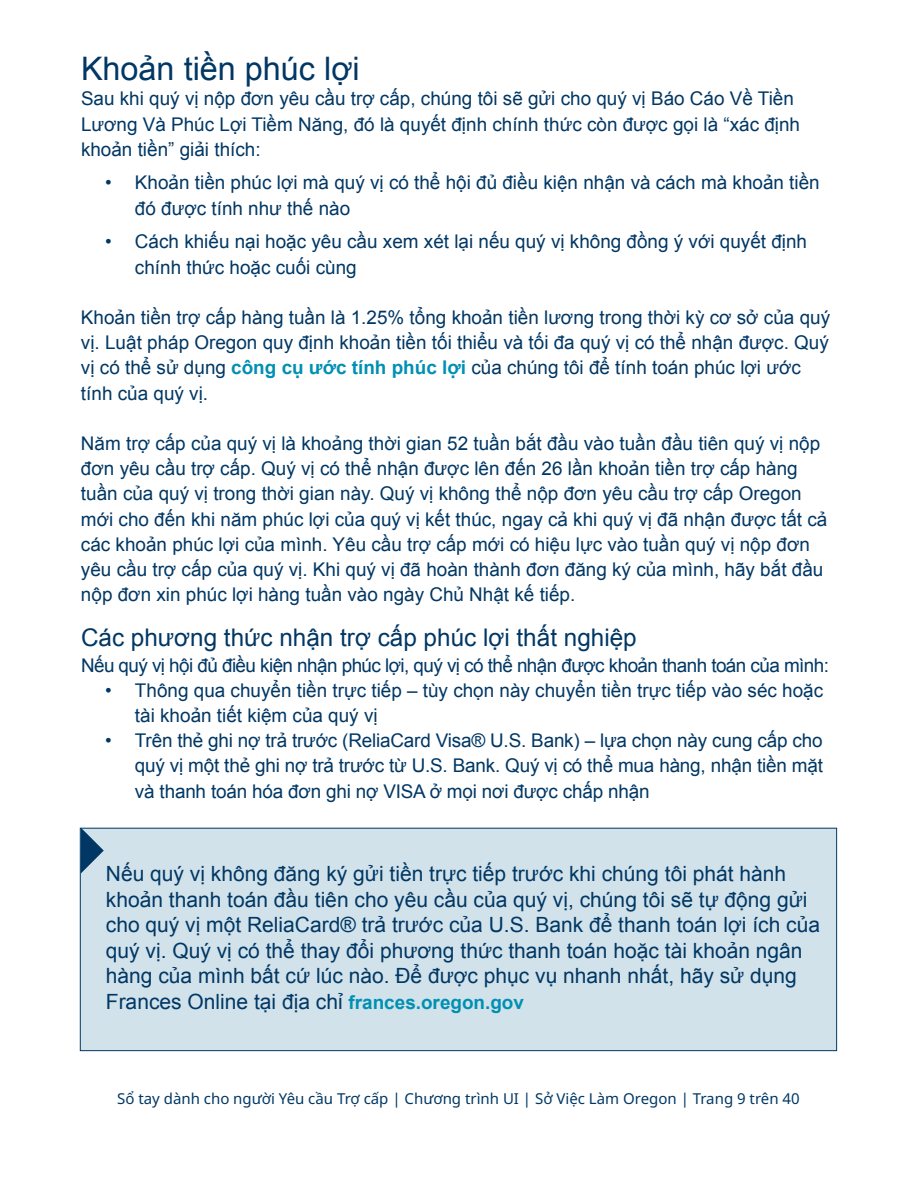
<style>
.page{position:relative;width:918px;height:1188px;background:#fff}
.page>*{position:absolute;margin:0;border:0;box-sizing:border-box;transform-origin:0 0}
.t1{font:32.4px "Arial";color:#003764}
.t2{font:24.3px "Arial";color:#003764}
.t3{font:21px/25.5px "Arial";color:#003764}
.t4{font:18.9px/25.2px "Arial";color:#003764}
.t5{font:18.9px "Arial";letter-spacing:-.03em;color:#003764}
.t6{font:15px "Noto Sans";color:#003764}
.s1{font-weight:700;color:#0090b3}
.s2{font-weight:700;font-size:18.9px;color:#0090b3}
</style>
<div class="page">
<div style="left:80px;top:828px;width:757px;height:223px;background:#d2e2ea;border:1px solid #003764"></div>
<svg style="left:81px;top:828px;width:23px;height:46px"></svg>
<h1 class="t1" style="left:81px;top:48px;width:280px">Khoản tiền phúc lợi</h1>
<p class="t4" style="left:81px;top:86px;width:721px">Sau khi quý vị nộp đơn yêu cầu trợ cấp, chúng tôi sẽ gửi cho quý vị Báo Cáo Về Tiền<br>Lương Và Phúc Lợi Tiềm Năng, đó là quyết định chính thức còn được gọi là “xác định khoản tiền” giải thích:</p>
<p class="t4" style="left:135px;top:170px;width:686px;text-indent:-30px">• Khoản tiền phúc lợi mà quý vị có thể hội đủ điều kiện nhận và cách mà khoản tiền đó được tính như thế nào</p>
<p class="t4" style="left:135px;top:229px;width:674px;text-indent:-30px">• Cách khiếu nại hoặc yêu cầu xem xét lại nếu quý vị không đồng ý với quyết định chính thức hoặc cuối cùng</p>
<p class="t4" style="left:81px;top:305px;width:751px">Khoản tiền trợ cấp hàng tuần là 1.25% tổng khoản tiền lương trong thời kỳ cơ sở của quý vị. Luật pháp Oregon quy định khoản tiền tối thiểu và tối đa quý vị có thể nhận được. Quý vị có thể sử dụng <span class="s1">công cụ ước tính phúc lợi</span> của chúng tôi để tính toán phúc lợi ước tính của quý vị.</p>
<p class="t4" style="left:81px;top:431px;width:748px">Năm trợ cấp của quý vị là khoảng thời gian 52 tuần bắt đầu vào tuần đầu tiên quý vị nộp đơn yêu cầu trợ cấp. Quý vị có thể nhận được lên đến 26 lần khoản tiền trợ cấp hàng tuần của quý vị trong thời gian này. Quý vị không thể nộp đơn yêu cầu trợ cấp Oregon mới cho đến khi năm phúc lợi của quý vị kết thúc, ngay cả khi quý vị đã nhận được tất cả các khoản phúc lợi của mình. Yêu cầu trợ cấp mới có hiệu lực vào tuần quý vị nộp đơn yêu cầu trợ cấp của quý vị. Khi quý vị đã hoàn thành đơn đăng ký của mình, hãy bắt đầu nộp đơn xin phúc lợi hàng tuần vào ngày Chủ Nhật kế tiếp.</p>
<p class="t2" style="left:81px;top:622px;width:557px">Các phương thức nhận trợ cấp phúc lợi thất nghiệp</p>
<p class="t5" style="left:81px;top:653px;width:750px">Nếu quý vị hội đủ điều kiện nhận phúc lợi, quý vị có thể nhận được khoản thanh toán của mình:</p>
<p class="t4" style="left:135px;top:678px;width:690px;text-indent:-30px">• Thông qua chuyển tiền trực tiếp – tùy chọn này chuyển tiền trực tiếp vào séc hoặc tài khoản tiết kiệm của quý vị</p>
<p class="t4" style="left:135px;top:728px;width:690px;text-align:justify;text-indent:-30px">• Trên thẻ ghi nợ trả trước (ReliaCard Visa® U.S. Bank) – lựa chọn này cung cấp cho quý vị một thẻ ghi nợ trả trước từ U.S. Bank. Quý vị có thể mua hàng, nhận tiền mặt và thanh toán hóa đơn ghi nợ VISA ở mọi nơi được chấp nhận</p>
<p class="t3" style="left:106px;top:862px;width:716px">Nếu quý vị không đăng ký gửi tiền trực tiếp trước khi chúng tôi phát hành khoản thanh toán đầu tiên cho yêu cầu của quý vị, chúng tôi sẽ tự động gửi cho quý vị một ReliaCard® trả trước của U.S. Bank để thanh toán lợi ích của quý vị. Quý vị có thể thay đổi phương thức thanh toán hoặc tài khoản ngân hàng của mình bất cứ lúc nào. Để được phục vụ nhanh nhất, hãy sử dụng Frances Online tại địa chỉ <span class="s2">frances.oregon.gov</span></p>
<p class="t6" style="left:117px;top:1090px;width:684px">Sổ tay dành cho người Yêu cầu Trợ cấp | Chương trình UI | Sở Việc Làm Oregon | Trang 9 trên 40</p>
</div>
